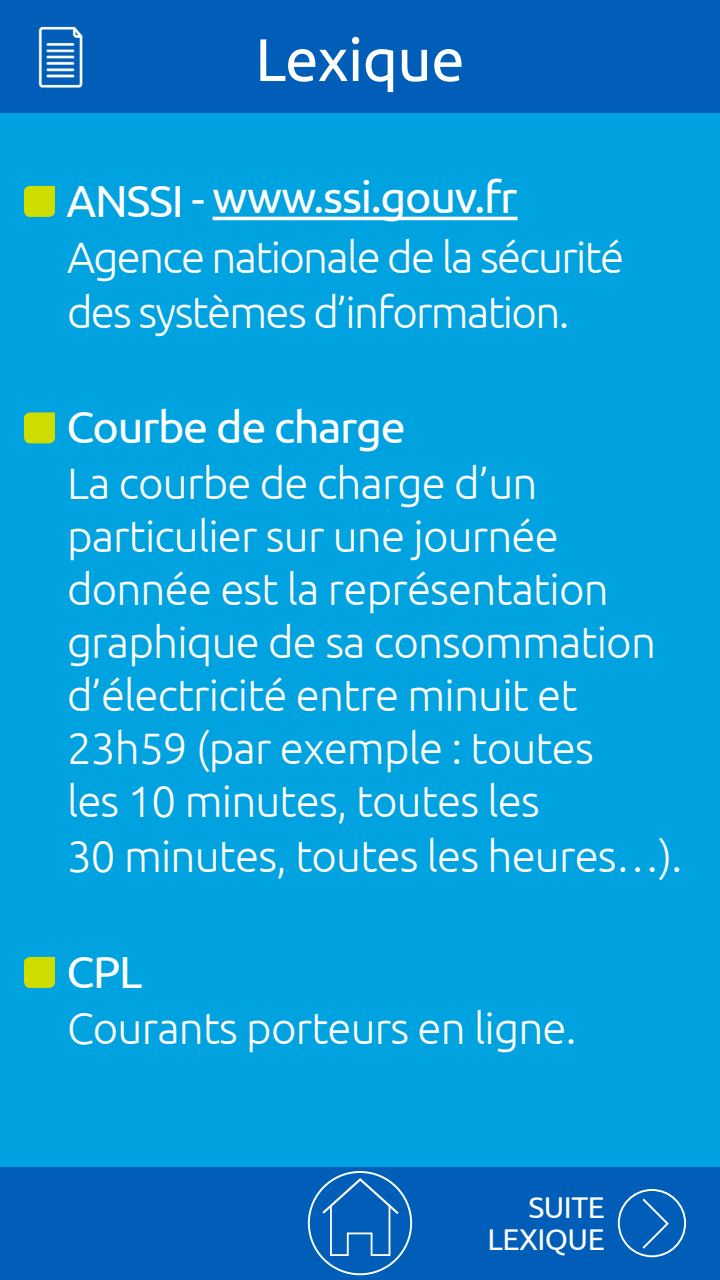
<style>
.page{position:relative;width:720px;height:1280px;background:#fff}
.page>*{position:absolute;margin:0;border:0;box-sizing:border-box;transform-origin:0 0}
.t1{font:60px "Ubuntu";letter-spacing:-.01em;color:#fff}
.t2{font:45px "Ubuntu";letter-spacing:-.03em;color:#fff}
.t3{font:300 44px/53.3px "Ubuntu";letter-spacing:-.02em;color:#fff}
.t4{font:300 44px/55px "Ubuntu";letter-spacing:-.04em;color:#fff}
.t5{font:30px/32px "Ubuntu";letter-spacing:-.02em;color:#fff;text-align:right}
</style>
<div class="page">
<div style="left:0;top:66px;width:720px;height:1150px;background:#00a3e0"></div>
<div style="left:0;top:0;width:720px;height:113px;background:#005eb8"></div>
<div style="left:0;top:1167px;width:720px;height:113px;background:#005eb8"></div>
<div style="left:618px;top:1189px;width:68px;height:68px;border:2px solid #fff;border-radius:50%"></div>
<svg style="left:642px;top:1196px;width:28px;height:55px"></svg>
<hr style="left:213px;top:217px;width:305px;height:3px;background:#fff">
<svg style="left:24px;top:186px;width:31px;height:31px"></svg>
<svg style="left:24px;top:412px;width:31px;height:31px"></svg>
<svg style="left:24px;top:957px;width:31px;height:31px"></svg>
<svg style="left:320px;top:1177px;width:81px;height:80px"></svg>
<div style="left:308px;top:1171px;width:104px;height:104px;border:2px solid #fff;border-radius:50%"></div>
<img style="left:38px;top:26px;width:45px;height:62px">
<h1 class="t1" style="left:255px;top:23px;width:211px">Lexique</h1>
<p class="t2" style="left:67px;top:170px;width:452px">ANSSI - www.ssi.gouv.fr</p>
<p class="t4" style="left:67px;top:228px;width:559px">Agence nationale de la sécurité des systèmes d’information.</p>
<p class="t2" style="left:67px;top:400px;width:341px">Courbe de charge</p>
<p class="t3" style="left:67px;top:456px;width:617px">La courbe de charge d’un particulier sur une journée donnée est la représentation graphique de sa consommation d’électricité entre minuit et<br>23h59 (par exemple : toutes<br>les 10 minutes, toutes les<br>30 minutes, toutes les heures…).</p>
<p class="t2" style="left:67px;top:945px;width:77px">CPL</p>
<p class="t3" style="left:67px;top:1000px;width:511px">Courants porteurs en ligne.</p>
<p class="t5" style="left:488px;top:1191px;width:119px">SUITE<br>LEXIQUE</p>
</div>
